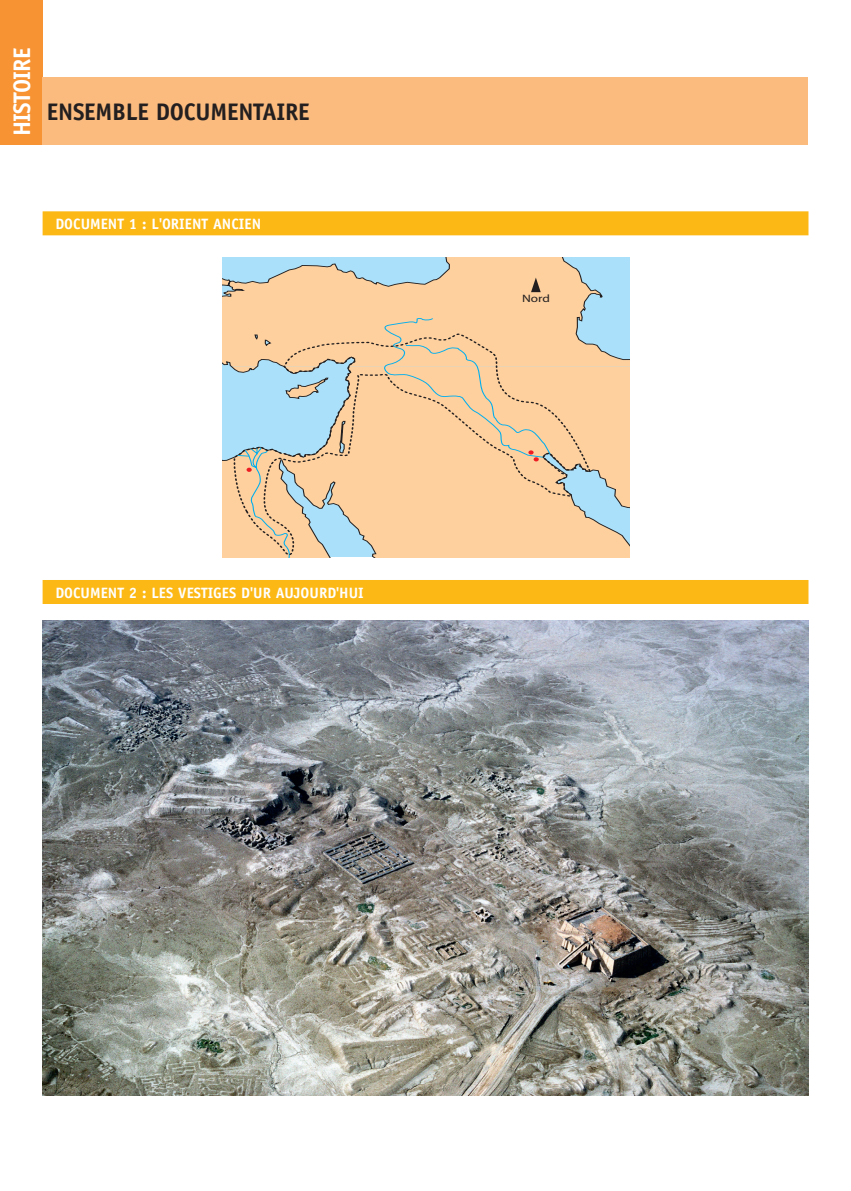
<style>
.page{position:relative;width:851px;height:1191px;background:#fff}
.page>*{position:absolute;margin:0;border:0;box-sizing:border-box;transform-origin:0 0}
.t1{font:700 24px "Officina Sans Std";letter-spacing:-.01em;color:#231f20}
.t2{font:700 24px "Officina Sans Std";letter-spacing:-.03em;color:#fff}
.t3{font:700 15px "Officina Sans Std";color:#fff}
.t4{font:10.8px "Myriad Pro";color:#231f20;scale:1.24 1}
</style>
<div class="page">
<div style="left:0;top:0;width:43px;height:145px;background:#f79332"></div>
<div style="left:43px;top:77px;width:765px;height:68px;background:#fbbb7e"></div>
<div style="left:43px;top:211px;width:765px;height:24px;background:#fcb814"></div>
<div style="left:43px;top:580px;width:765px;height:24px;background:#fcb814"></div>
<img style="left:43px;top:620px;width:765px;height:475px">
<svg style="left:222px;top:258px;width:408px;height:299px;background:#e1d1b5"></svg>
<svg style="left:222px;top:258px;width:36px;height:87px;background:#d9ceb7"></svg>
<svg style="left:232px;top:331px;width:359px;height:226px;background:#e1cfb1"></svg>
<svg style="left:376px;top:258px;width:254px;height:203px;background:#eccea7"></svg>
<svg style="left:236px;top:447px;width:74px;height:110px;background:#e1c6a2"></svg>
<h1 class="t2" style="left:7px;top:136px;width:90px;rotate:-90deg">HISTOIRE</h1>
<h1 class="t1" style="left:47px;top:96px;width:241px">ENSEMBLE DOCUMENTAIRE</h1>
<p class="t3" style="left:55px;top:214px;width:115px">DOCU MENT 1 : L'ORIE</p>
<p class="t3" style="left:192px;top:214px;width:71px">NT ANCIEN</p>
<p class="t3" style="left:55px;top:583px;width:308px">DOCUMENT 2 : LES VESTIGES D'UR AUJOURD'HUI</p>
<p class="t4" style="left:522px;top:291px;width:24px">Nord</p>
</div>
